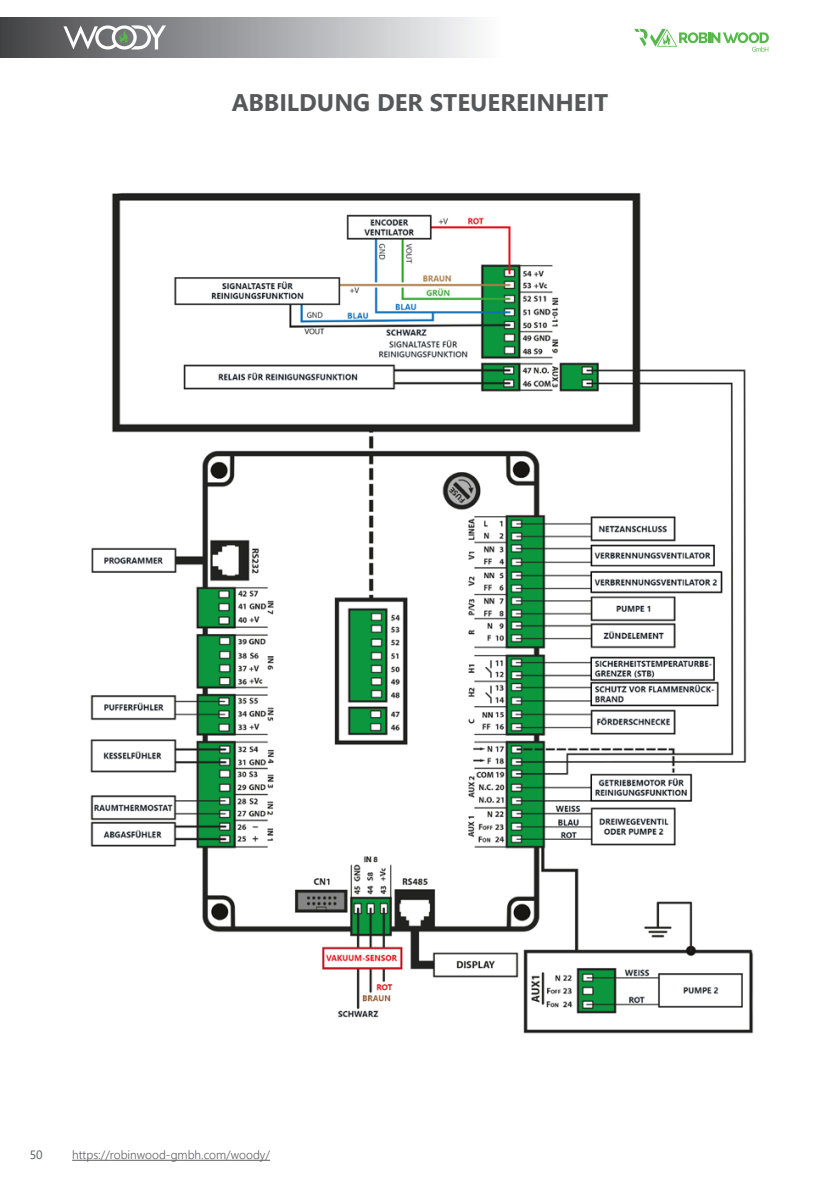
<style>
.page{position:relative;width:840px;height:1191px;background:#fff}
.page>*{position:absolute;margin:0;border:0;box-sizing:border-box;transform-origin:0 0}
.t1{font:700 24px "Segoe UI";color:#57585a}
.t2{font:300 12px "Segoe UI";color:#5e5e61}
.t3{font:12px "Segoe UI";color:#585b5c}
</style>
<div class="page">
<svg style="left:634px;top:29px;width:134px;height:23px"></svg>
<hr style="left:72px;top:1159px;width:198px;height:1px;background:#5e5e61">
<div style="left:0;top:17px;width:504px;height:41px;background:linear-gradient(to right,#46474a,#fdfeff)"></div>
<svg style="left:63px;top:25px;width:103px;height:24px"></svg>
<img style="left:90px;top:193px;width:664px;height:841px">
<p class="t1" style="left:231px;top:80px;width:378px">ABBILDUNG DER STEUEREINHEIT</p>
<p class="t3" style="left:30px;top:1142px;width:14px">50</p>
<p class="t2" style="left:72px;top:1143px;width:199px">https://robinwood-gmbh.com/woody/</p>
</div>
